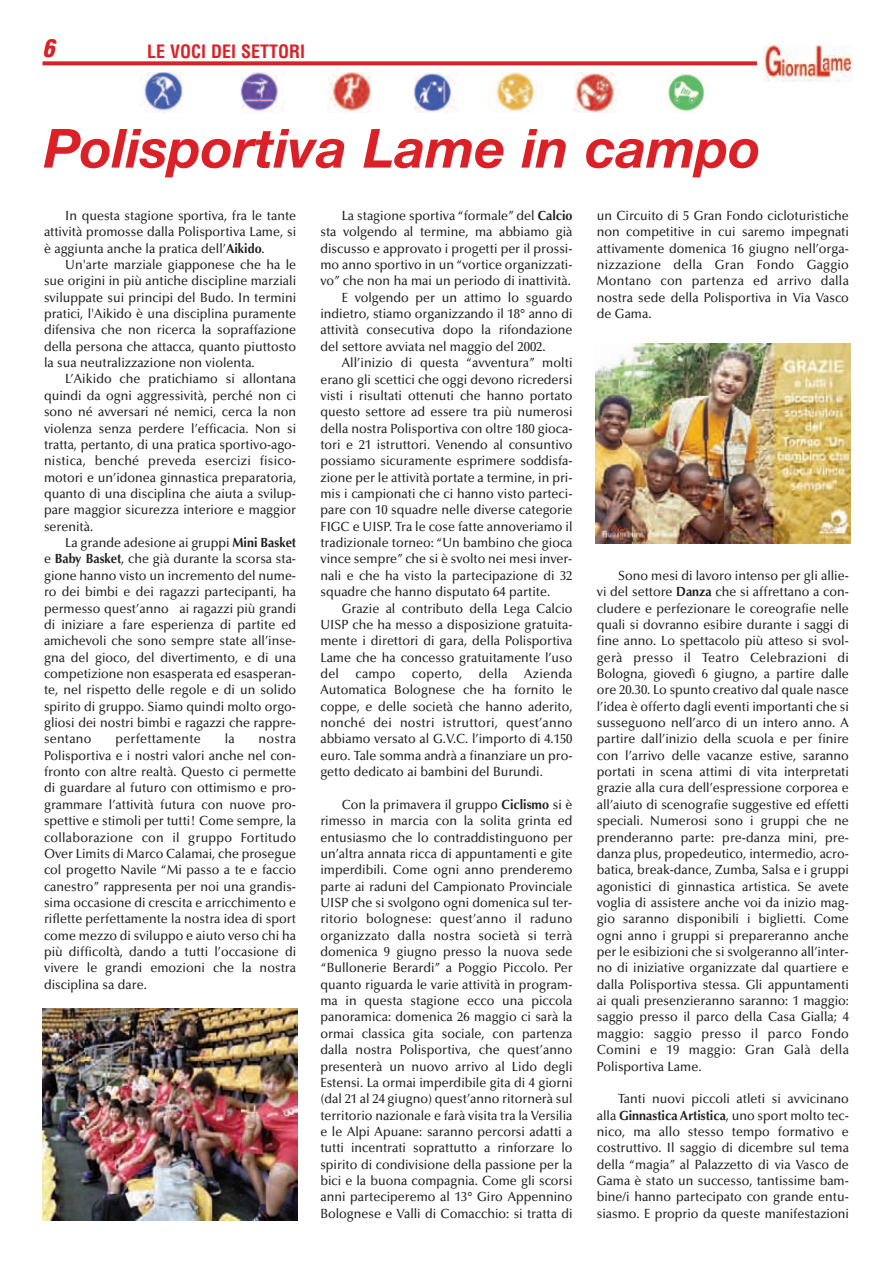
<style>
.page{position:relative;width:893px;height:1263px;background:#fff}
.page>*{position:absolute;margin:0;border:0;box-sizing:border-box;transform-origin:0 0}
.t1{font:italic 700 54px "Helvetica Neue";color:#db2128}
.t2{font:italic 900 condensed 24px "Helvetica";color:#db2128}
.t3{font:700 condensed 18px "Helvetica";color:#db2128}
.t4{font:500 13.35px/16.4px "Optima";color:#231f20;text-align:justify;scale:.94 1}
.t5{font:500 13.35px "Optima";letter-spacing:.02em;color:#231f20;scale:.94 1}
.s1{font-weight:700}
</style>
<div class="page">
<svg style="left:43px;top:61px;width:714px;height:4px;background:#de3339"></svg>
<img style="left:764px;top:44px;width:88px;height:37px">
<img style="left:43px;top:1008px;width:255px;height:212px">
<img style="left:140px;top:72px;width:565px;height:41px">
<img style="left:595px;top:344px;width:255px;height:199px">
<h2 class="t2" style="left:43px;top:35px;width:13px">6</h2>
<h3 class="t3" style="left:147px;top:41px;width:159px">LE VOCI DEI SETTORI</h3>
<h1 class="t1" style="left:44px;top:129px;width:718px">Polisportiva Lame in campo</h1>
<p class="t4" style="left:597px;top:209px;width:270px">un Circuito di 5 Gran Fondo cicloturistiche non competitive in cui saremo impegnati attivamente domenica 16 giugno nell’orga&shy;nizzazione della Gran Fondo Gaggio Montano con partenza ed arrivo dalla nostra sede della Polisportiva in Via Vasco de Gama.</p>
<p class="t4" style="left:342px;top:209px;width:247px">La stagione sportiva “formale” del <span class="s1">Calcio</span></p>
<p class="t4" style="left:320px;top:225px;width:270px">sta volgendo al termine, ma abbiamo già</p>
<p class="t4" style="left:320px;top:241px;width:270px">discusso e approvato i progetti per il prossi-</p>
<p class="t4" style="left:320px;top:258px;width:270px">mo anno sportivo in un“vortice organizzati-</p>
<p class="t4" style="left:320px;top:274px;width:268px">vo” che non ha mai un periodo di inattività.</p>
<p class="t4" style="left:342px;top:290px;width:247px">E volgendo per un attimo lo sguardo</p>
<p class="t4" style="left:320px;top:307px;width:270px">indietro, stiamo organizzando il 18° anno di</p>
<p class="t4" style="left:320px;top:323px;width:270px">attività consecutiva dopo la rifondazione</p>
<p class="t4" style="left:320px;top:339px;width:241px">del settore avviata nel maggio del 2002.</p>
<p class="t4" style="left:342px;top:356px;width:247px">All’inizio di questa “avventura” molti</p>
<p class="t4" style="left:320px;top:372px;width:270px">erano gli scettici che oggi devono ricredersi</p>
<p class="t4" style="left:320px;top:388px;width:270px">visti i risultati ottenuti che hanno portato</p>
<p class="t4" style="left:320px;top:405px;width:270px">questo settore ad essere tra più numerosi</p>
<p class="t4" style="left:320px;top:421px;width:270px">della nostra Polisportiva con oltre 180 gioca-</p>
<p class="t4" style="left:320px;top:438px;width:270px">tori e 21 istruttori. Venendo al consuntivo</p>
<p class="t4" style="left:320px;top:454px;width:270px">possiamo sicuramente esprimere soddisfa-</p>
<p class="t4" style="left:320px;top:470px;width:270px">zione per le attività portate a termine, in pri-</p>
<p class="t4" style="left:320px;top:487px;width:270px">mis i campionati che ci hanno visto parteci-</p>
<p class="t4" style="left:320px;top:503px;width:270px">pare con 10 squadre nelle diverse categorie</p>
<p class="t4" style="left:320px;top:519px;width:270px">FIGC e UISP. Tra le cose fatte annoveriamo il</p>
<p class="t4" style="left:320px;top:536px;width:270px">tradizionale torneo: “Un bambino che gioca</p>
<p class="t4" style="left:320px;top:552px;width:269px">vince sempre” che si è svolto nei mesi inver-</p>
<p class="t4" style="left:320px;top:568px;width:270px">nali e che ha visto la partecipazione di 32</p>
<p class="t4" style="left:320px;top:585px;width:246px">squadre che hanno disputato 64 partite.</p>
<p class="t4" style="left:342px;top:601px;width:247px">Grazie al contributo della Lega Calcio</p>
<p class="t4" style="left:320px;top:617px;width:270px">UISP che ha messo a disposizione gratuita-</p>
<p class="t4" style="left:320px;top:634px;width:270px">mente i direttori di gara, della Polisportiva</p>
<p class="t4" style="left:320px;top:650px;width:270px">Lame che ha concesso gratuitamente l’uso</p>
<p class="t5" style="left:320px;top:668px;width:270px">del campo coperto, della Azienda</p>
<p class="t4" style="left:320px;top:683px;width:270px">Automatica Bolognese che ha fornito le</p>
<p class="t4" style="left:320px;top:699px;width:270px">coppe, e delle società che hanno aderito,</p>
<p class="t4" style="left:320px;top:716px;width:270px">nonché dei nostri istruttori, quest’anno</p>
<p class="t4" style="left:320px;top:732px;width:270px">abbiamo versato al G.V.C. l’importo di 4.150</p>
<p class="t4" style="left:320px;top:748px;width:270px">euro. Tale somma andrà a finanziare un pro-</p>
<p class="t4" style="left:320px;top:765px;width:238px">getto dedicato ai bambini del Burundi.</p>
<p class="t4" style="left:320px;top:797px;width:270px;text-indent:21px">Con la primavera il gruppo <span class="s1">Ciclismo</span> si è rimesso in marcia con la solita grinta ed entusiasmo che lo contraddistinguono per un’altra annata ricca di appuntamenti e gite imperdibili. Come ogni anno prenderemo parte ai raduni del Campionato Provinciale UISP che si svolgono ogni domenica sul ter&shy;ritorio bolognese: quest’anno il raduno organizzato dalla nostra società si terrà domenica 9 giugno presso la nuova sede “Bullonerie Berardi” a Poggio Piccolo. Per quanto riguarda le varie attività in program&shy;ma in questa stagione ecco una piccola panoramica: domenica 26 maggio ci sarà la ormai classica gita sociale, con partenza dalla nostra Polisportiva, che quest’anno presenterà un nuovo arrivo al Lido degli Estensi. La ormai imperdibile gita di 4 giorni (dal 21 al 24 giugno) quest’anno ritornerà sul territorio nazionale e farà visita tra la Versilia e le Alpi Apuane: saranno percorsi adatti a tutti incentrati soprattutto a rinforzare lo spirito di condivisione della passione per la bici e la buona compagnia. Come gli scorsi anni parteciperemo al 13° Giro Appennino Bolognese e Valli di Comacchio: si tratta di</p>
<p class="t4" style="left:44px;top:209px;width:270px;text-indent:21px">In questa stagione sportiva, fra le tante attività promosse dalla Polisportiva Lame, si è aggiunta anche la pratica dell’<span class="s1">Aikido</span>.</p>
<p class="t4" style="left:44px;top:258px;width:270px;text-indent:21px">Un'arte marziale giapponese che ha le sue origini in più antiche discipline marziali sviluppate sui principi del Budo. In termini pratici, l'Aikido è una disciplina puramente difensiva che non ricerca la sopraffazione della persona che attacca, quanto piuttosto la sua neutralizzazione non violenta.</p>
<p class="t4" style="left:44px;top:372px;width:270px;text-indent:21px">L’Aikido che pratichiamo si allontana quindi da ogni aggressività, perché non ci sono né avversari né nemici, cerca la non violenza senza perdere l’efficacia. Non si tratta, pertanto, di una pratica sportivo-ago&shy;nistica, benché preveda esercizi fisico&shy;motori e un’idonea ginnastica preparatoria, quanto di una disciplina che aiuta a svilup&shy;pare maggior sicurezza interiore e maggior serenità.</p>
<p class="t4" style="left:44px;top:536px;width:270px;text-indent:21px">La grande adesione ai gruppi <span class="s1">Mini Basket </span>e <span class="s1">Baby Basket</span>, che già durante la scorsa sta&shy;gione hanno visto un incremento del nume&shy;ro dei bimbi e dei ragazzi partecipanti, ha permesso quest’anno ai ragazzi più grandi di iniziare a fare esperienza di partite ed amichevoli che sono sempre state all’inse&shy;gna del gioco, del divertimento, e di una competizione non esasperata ed esasperan&shy;te, nel rispetto delle regole e di un solido spirito di gruppo. Siamo quindi molto orgo&shy;gliosi dei nostri bimbi e ragazzi che rappre&shy;sentano</p>
<p class="t4" style="left:597px;top:568px;width:270px;text-indent:21px">Sono mesi di lavoro intenso per gli allie&shy;vi del settore <span class="s1">Danza</span> che si affrettano a con&shy;cludere e perfezionare le coreografie nelle quali si dovranno esibire durante i saggi di fine anno. Lo spettacolo più atteso si svol&shy;gerà presso il Teatro Celebrazioni di Bologna, giovedì 6 giugno, a partire dalle ore 20.30. Lo spunto creativo dal quale nasce l’idea è offerto dagli eventi importanti che si susseguono nell’arco di un intero anno. A partire dall’inizio della scuola e per finire con l’arrivo delle vacanze estive, saranno portati in scena attimi di vita interpretati grazie alla cura dell’espressione corporea e all’aiuto di scenografie suggestive ed effetti speciali. Numerosi sono i gruppi che ne prenderanno parte: pre-danza mini, pre&shy;danza plus, propedeutico, intermedio, acro&shy;batica, break-dance, Zumba, Salsa e i gruppi agonistici di ginnastica artistica. Se avete voglia di assistere anche voi da inizio mag&shy;gio saranno disponibili i biglietti. Come ogni anno i gruppi si prepareranno anche per le esibizioni che si svolgeranno all’inter&shy;no di iniziative organizzate dal quartiere e dalla Polisportiva stessa. Gli appuntamenti ai quali presenzieranno saranno: 1 maggio: saggio presso il parco della Casa Gialla; 4 maggio: saggio presso il parco Fondo Comini e 19 maggio: Gran Galà della Polisportiva Lame.</p>
<p class="t4" style="left:597px;top:1092px;width:270px;text-indent:21px">Tanti nuovi piccoli atleti si avvicinano alla <span class="s1">Ginnastica Artistica</span>, uno sport molto tec&shy;nico, ma allo stesso tempo formativo e costruttivo. Il saggio di dicembre sul tema della “magia” al Palazzetto di via Vasco de Gama è stato un successo, tantissime bam&shy;bine/i hanno partecipato con grande entu&shy;siasmo. E proprio da queste manifestazioni</p>
<p class="t5" style="left:115px;top:734px;width:92px">perfettamente</p>
<p class="t4" style="left:225px;top:732px;width:12px">la</p>
<p class="t4" style="left:44px;top:732px;width:270px;text-indent:215px">nostra Polisportiva e i nostri valori anche nel con&shy;fronto con altre realtà. Questo ci permette di guardare al futuro con ottimismo e pro&shy;grammare l’attività futura con nuove pro&shy;spettive e stimoli per tutti! Come sempre, la collaborazione con il gruppo Fortitudo Over Limits di Marco Calamai, che prosegue col progetto Navile “Mi passo a te e faccio canestro” rappresenta per noi una grandis&shy;sima occasione di crescita e arricchimento e riflette perfettamente la nostra idea di sport come mezzo di sviluppo e aiuto verso chi ha più difficoltà, dando a tutti l’occasione di vivere le grandi emozioni che la nostra disciplina sa dare.</p>
</div>
